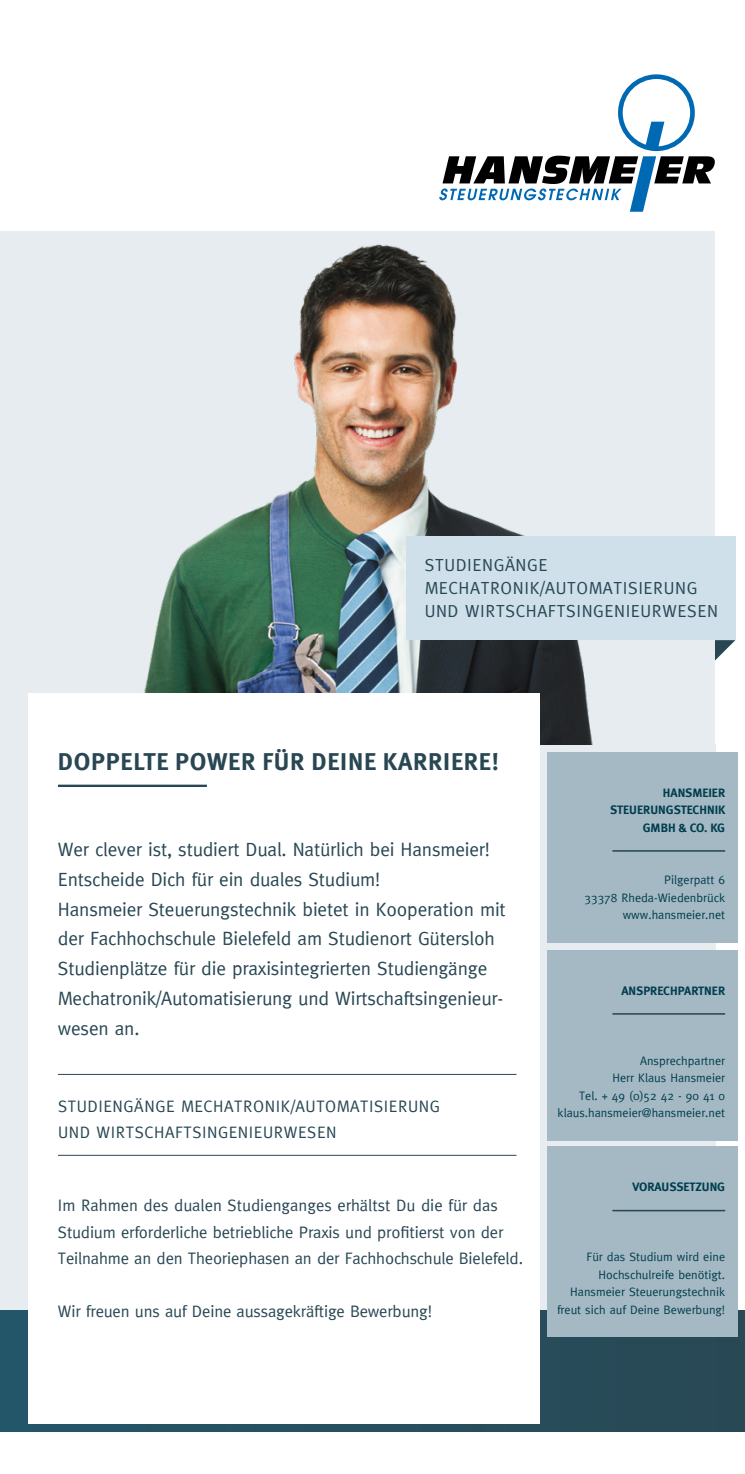
<style>
.page{position:relative;width:745px;height:1474px;background:#fff}
.page>*{position:absolute;margin:0;border:0;box-sizing:border-box;transform-origin:0 0}
.t1{font:700 24.5px "Meta";letter-spacing:.03em;color:#284753}
.t2{font:19.25px/29.8px "Meta";letter-spacing:-.01em;color:#284753}
.t3{font:17.5px/22.8px "Meta";letter-spacing:.035em;color:#284753}
.t4{font:16.62px/26.2px "Meta";letter-spacing:-.01em;color:#284753}
.t5{font:16.62px/26.2px "Meta";letter-spacing:.035em;color:#284753}
.t6{font:12.25px/17.5px "Meta";color:#003e4d;text-align:right}
.t7{font:700 12.25px/17.5px "Meta";color:#003e4d;text-align:right}
</style>
<div class="page">
<svg style="left:714px;top:640px;width:21px;height:40px"></svg>
<div style="left:0;top:744px;width:714px;height:675px;background:#e6ecf0"></div>
<div style="left:0;top:231px;width:714px;height:513px;background:#e6ecf0"></div>
<div style="left:0;top:1310px;width:744px;height:121px;background:linear-gradient(to right,#255769,#2a4956)"></div>
<img style="left:28px;top:244px;width:565px;height:500px">
<svg style="left:439px;top:74px;width:275px;height:138px"></svg>
<div style="left:406px;top:536px;width:329px;height:104px;background:#cfe0eb"></div>
<div style="left:29px;top:693px;width:510px;height:730px;background:#fff"></div>
<hr style="left:58px;top:784px;width:149px;height:3px;background:#284753">
<hr style="left:58px;top:1073px;width:458px;height:1px;background:#284753">
<hr style="left:58px;top:1154px;width:458px;height:1px;background:#284753">
<div style="left:547px;top:950px;width:190px;height:190px;background:#a5b9c4"></div>
<div style="left:547px;top:752px;width:190px;height:190px;background:#a5b9c4"></div>
<hr style="left:612px;top:1013px;width:112px;height:1px;background:#284753">
<hr style="left:612px;top:850px;width:112px;height:1px;background:#284753">
<div style="left:547px;top:1146px;width:190px;height:190px;background:#a5b9c4"></div>
<hr style="left:612px;top:1209px;width:112px;height:2px;background:#284753">
<p class="t3" style="left:424px;top:553px;width:294px">STUDIENGÄNGE<br>MECHATRONIK/AUTOMATISIERUNG<br>UND WIRTSCHAFTSINGENIEURWESEN</p>
<p class="t1" style="left:58px;top:746px;width:442px">DOPPELTE POWER FÜR DEINE KARRIERE!</p>
<p class="t2" style="left:58px;top:834px;width:449px">Wer clever ist, studiert Dual. Natürlich bei Hansmeier!<br>Entscheide Dich für ein duales Studium!<br>Hansmeier Steuerungstechnik bietet in Kooperation mit der Fachhochschule Bielefeld am Studienort Gütersloh Studienplätze für die praxisintegrierten Studiengänge Mechatronik/Automatisierung und Wirtschaftsingenieur&shy;wesen an.</p>
<p class="t5" style="left:58px;top:1092px;width:383px">STUDIENGÄNGE MECHATRONIK/AUTOMATISIERUNG<br>UND WIRTSCHAFTSINGENIEURWESEN</p>
<p class="t4" style="left:58px;top:1192px;width:466px">Im Rahmen des dualen Studienganges erhältst Du die für das<br>Studium erforderliche betriebliche Praxis und profitierst von der<br>Teilnahme an den Theoriephasen an der Fachhochschule Bielefeld.</p>
<p class="t4" style="left:58px;top:1297px;width:375px">Wir freuen uns auf Deine aussagekräftige Bewerbung!</p>
<p class="t7" style="left:609px;top:783px;width:117px">HANSMEIER<br>STEUERUNGSTECHNIK<br>GMBH &amp; CO. KG</p>
<p class="t6" style="left:584px;top:871px;width:142px">Pilgerpatt 6<br>33378 Rheda-Wiedenbrück www.hansmeier.net</p>
<p class="t7" style="left:621px;top:981px;width:105px">ANSPRECHPARTNER</p>
<p class="t6" style="left:557px;top:1051px;width:169px">Ansprechpartner<br>Herr Klaus Hansmeier<br>Tel. + 49 (0)52 42 - 90 41 0 klaus.hansmeier@hansmeier.net</p>
<p class="t7" style="left:632px;top:1178px;width:94px">VORAUSSETZUNG</p>
<p class="t6" style="left:556px;top:1248px;width:169px">Für das Studium wird eine<br>Hochschulreife benötigt.<br>Hansmeier Steuerungstechnik freut sich auf Deine Bewerbung!</p>
</div>
